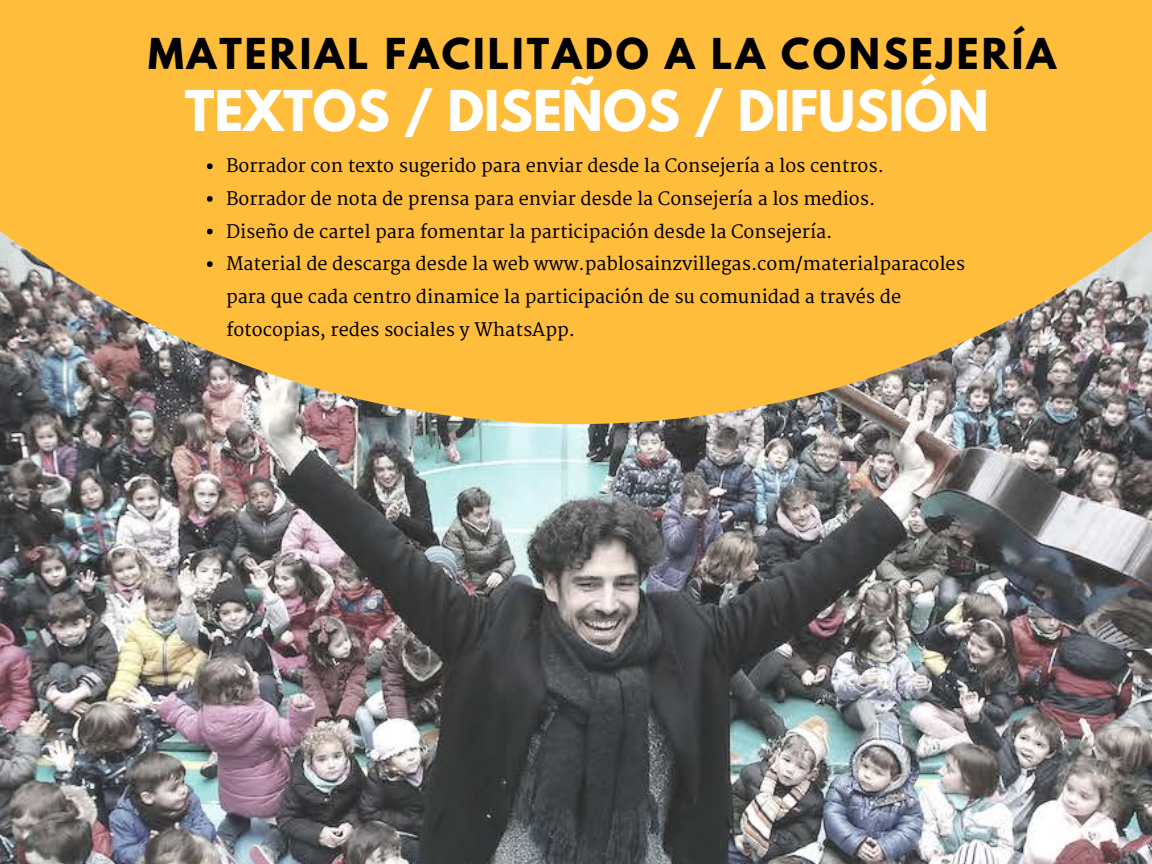
<style>
.page{position:relative;width:1152px;height:864px;background:#fff}
.page>*{position:absolute;margin:0;border:0;box-sizing:border-box;transform-origin:0 0}
.t1{font:700 49.8px "League Spartan";color:#fff}
.t2{font:700 37.8px "League Spartan";letter-spacing:.08em;color:#000}
.t3{font:18.15px/32.7px "Merriweather";color:#000}
</style>
<div class="page">
<img style="left:0;top:424px;width:1152px;height:440px">
<svg style="left:0;top:0;width:1152px;height:424px;background:#eeb547"></svg>
<svg style="left:207px;top:163px;width:6px;height:6px"></svg>
<svg style="left:207px;top:196px;width:6px;height:6px"></svg>
<svg style="left:207px;top:229px;width:6px;height:5px"></svg>
<svg style="left:207px;top:261px;width:6px;height:6px"></svg>
<h2 class="t2" style="left:148px;top:35px;width:909px">MATERIAL FACILITADO A LA CONSEJERÍA</h2>
<h1 class="t1" style="left:185px;top:86px;width:806px">TEXTOS / DISEÑOS / DIFUSIÓN</h1>
<p class="t3" style="left:226px;top:150px;width:740px">Borrador con texto sugerido para enviar desde la Consejería a los centros.<br>Borrador de nota de prensa para enviar desde la Consejería a los medios.<br>Diseño de cartel para fomentar la participación desde la Consejería.<br>Material de descarga desde la web www.pablosainzvillegas.com/materialparacoles para que cada centro dinamice la participación de su comunidad a través de fotocopias, redes sociales y WhatsApp.</p>
</div>
